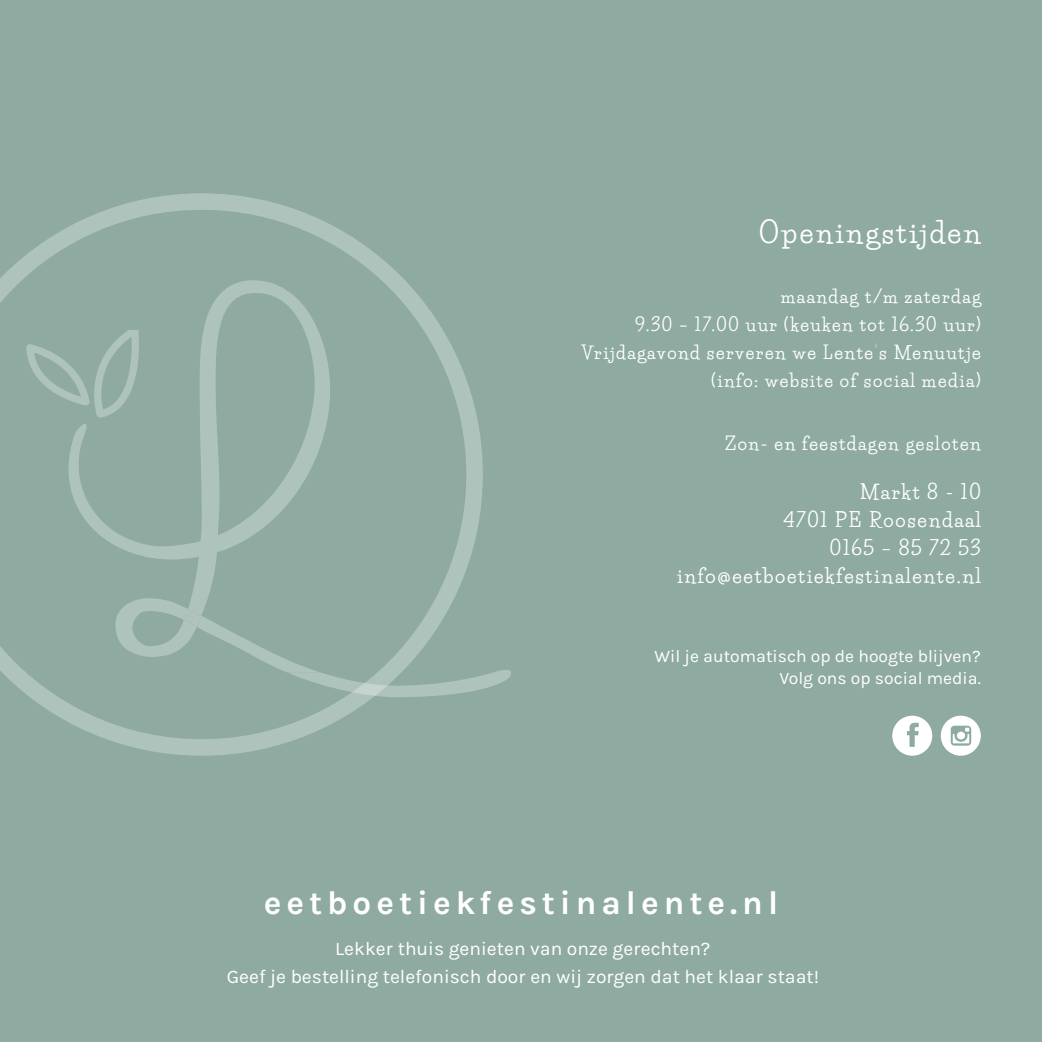
<style>
.page{position:relative;width:1042px;height:1042px;background:#8eaaa1}
.page>*{position:absolute;margin:0;border:0;box-sizing:border-box;transform-origin:0 0}
.t1{font:700 33.25px "Karla";letter-spacing:.15em;color:#fff}
.t2{font:700 28px "Life Savers";letter-spacing:.09em;color:#fff}
.t3{font:19.25px/28px "Karla";color:#fff;text-align:center}
.t4{font:700 19.25px/28px "Life Savers";letter-spacing:.09em;color:#fff;text-align:right}
.t5{font:700 17.5px/28px "Life Savers";letter-spacing:.09em;color:#fff;text-align:right}
.t6{font:17.5px/22.8px "Karla";color:#fff;text-align:right}
</style>
<div class="page">
<div style="left:892px;top:716px;width:40px;height:40px;background:#fff;border-radius:50%"></div>
<svg style="left:907px;top:723px;width:11px;height:24px"></svg>
<div style="left:941px;top:716px;width:40px;height:40px;background:#fff;border-radius:50%"></div>
<svg style="left:951px;top:726px;width:20px;height:19px"></svg>
<svg style="left:0;top:193px;width:483px;height:563px"></svg>
<svg style="left:23px;top:330px;width:46px;height:92px"></svg>
<svg style="left:69px;top:278px;width:264px;height:334px"></svg>
<svg style="left:110px;top:595px;width:401px;height:102px"></svg>
<h2 class="t2" style="left:759px;top:216px;width:223px">Openingstijden</h2>
<p class="t5" style="left:581px;top:282px;width:401px">maandag t/m zaterdag<br>9.30 – 17.00 uur (keuken tot 16.30 uur)<br>Vrijdagavond serveren we Lente’s Menuutje (info: website of social media)</p>
<p class="t5" style="left:725px;top:429px;width:257px">Zon- en feestdagen gesloten</p>
<p class="t4" style="left:677px;top:478px;width:305px">Markt 8 - 10<br>4701 PE Roosendaal<br>0165 – 85 72 53 info@eetboetiekfestinalente.nl</p>
<p class="t6" style="left:654px;top:645px;width:328px">Wil je automatisch op de hoogte blijven?<br>Volg ons op social media.</p>
<h1 class="t1" style="left:264px;top:884px;width:516px">eetboetiekfestinalente.nl</h1>
<p class="t3" style="left:227px;top:935px;width:594px">Lekker thuis genieten van onze gerechten?<br>Geef je bestelling telefonisch door en wij zorgen dat het klaar staat!</p>
</div>
